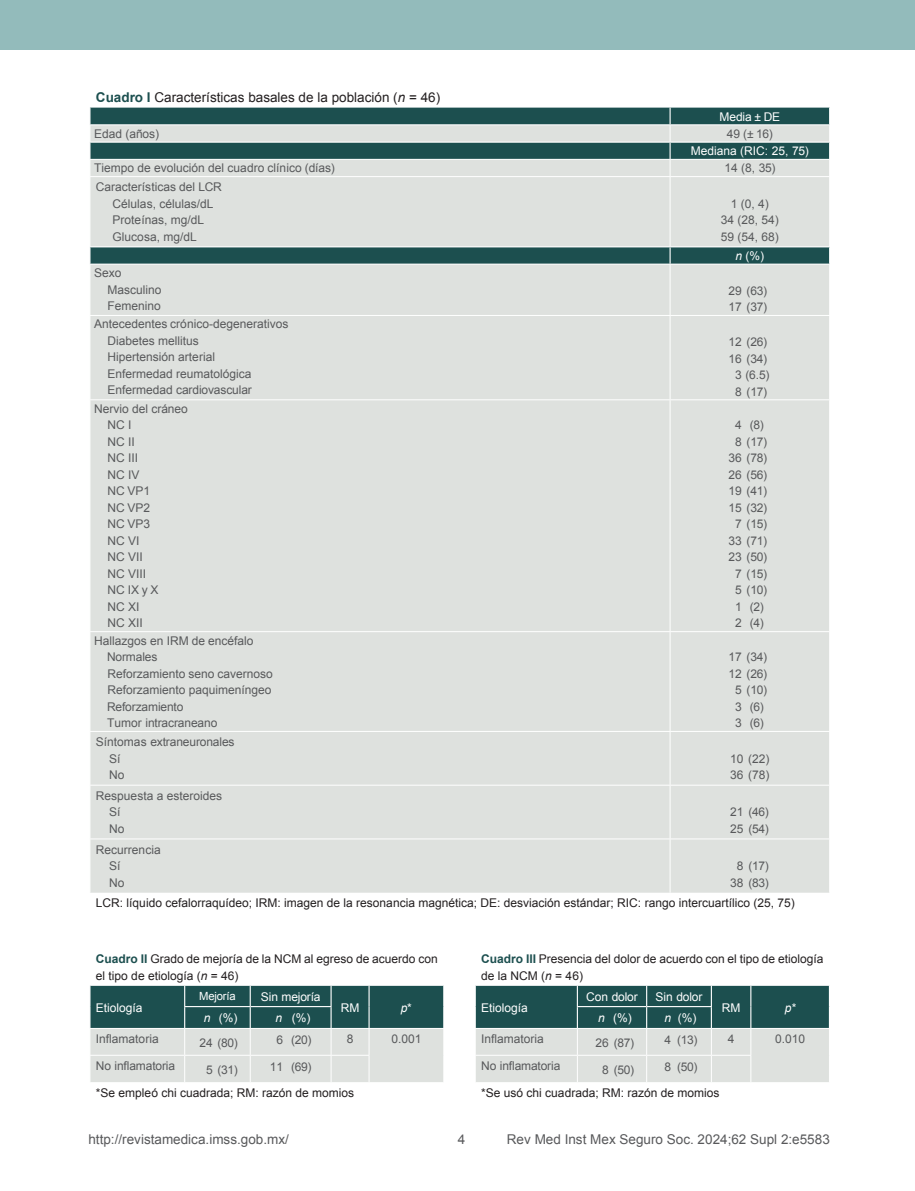
<style>
.page{position:relative;width:915px;height:1191px;background:#fff}
.page>*{position:absolute;margin:0;border:0;box-sizing:border-box;transform-origin:0 0}
.t1{font:13.5px "Arial";color:#58595b}
.t2{font:13.5px "Arial";color:#231f20}
.t3{font:12px/16.5px "Arial";color:#58595b}
.t4{font:12px/16.5px "Arial";color:#231f20}
.t5{font:12px "Arial";color:#fff}
.t6{font:12px/16.5px "Arial";letter-spacing:-.02em;color:#58595b;text-align:center}
.t7{font:italic 12px "Arial";color:#fff}
.t8{font:11.25px "Arial";letter-spacing:-.015em;color:#fff}
.s1{font-weight:700;color:#1c4f4f}
.s2{font-style:italic}
.s3{font-style:normal}
</style>
<div class="page">
<div style="left:0;top:0;width:914px;height:50px;background:#93bbbb"></div>
<svg style="left:90px;top:985px;width:354px;height:97px;background:#8da4a3"></svg>
<svg style="left:475px;top:985px;width:354px;height:97px;background:#8da4a3"></svg>
<hr style="left:750px;top:1028px;width:79px;height:1px;background:#fff">
<div style="left:90px;top:108px;width:738px;height:16px;background:#1c4f4f"></div>
<div style="left:90px;top:125px;width:739px;height:767px;background:#dee1de"></div>
<svg style="left:669px;top:247px;width:1px;height:17px"></svg>
<svg style="left:669px;top:108px;width:1px;height:68px"></svg>
<hr style="left:669px;top:177px;width:1px;height:69px;background:#fff">
<hr style="left:669px;top:264px;width:1px;height:51px;background:#fff">
<hr style="left:669px;top:316px;width:1px;height:83px;background:#fff">
<hr style="left:669px;top:400px;width:1px;height:231px;background:#fff">
<hr style="left:669px;top:632px;width:1px;height:99px;background:#fff">
<hr style="left:669px;top:732px;width:1px;height:53px;background:#fff">
<hr style="left:669px;top:785px;width:1px;height:53px;background:#fff">
<hr style="left:669px;top:839px;width:1px;height:53px;background:#fff">
<hr style="left:89px;top:176px;width:580px;height:1px;background:#fff">
<hr style="left:669px;top:176px;width:160px;height:1px;background:#fff">
<hr style="left:89px;top:315px;width:580px;height:1px;background:#fff">
<hr style="left:669px;top:315px;width:160px;height:1px;background:#fff">
<hr style="left:89px;top:399px;width:580px;height:1px;background:#fff">
<hr style="left:669px;top:399px;width:160px;height:1px;background:#fff">
<hr style="left:89px;top:631px;width:580px;height:1px;background:#fff">
<hr style="left:669px;top:631px;width:160px;height:1px;background:#fff">
<hr style="left:89px;top:731px;width:580px;height:1px;background:#fff">
<hr style="left:669px;top:731px;width:160px;height:1px;background:#fff">
<hr style="left:89px;top:785px;width:580px;height:1px;background:#fff">
<hr style="left:669px;top:785px;width:160px;height:1px;background:#fff">
<hr style="left:89px;top:838px;width:580px;height:1px;background:#fff">
<hr style="left:669px;top:838px;width:160px;height:1px;background:#fff">
<hr style="left:669px;top:124px;width:161px;height:1px;background:#fff">
<hr style="left:89px;top:141px;width:580px;height:2px;background:#fff">
<hr style="left:669px;top:141px;width:161px;height:2px;background:#fff">
<hr style="left:89px;top:159px;width:580px;height:1px;background:#fff">
<hr style="left:669px;top:159px;width:161px;height:1px;background:#fff">
<svg style="left:828px;top:108px;width:2px;height:68px"></svg>
<hr style="left:89px;top:246px;width:580px;height:1px;background:#fff">
<hr style="left:669px;top:246px;width:161px;height:1px;background:#fff">
<svg style="left:828px;top:247px;width:2px;height:17px"></svg>
<hr style="left:89px;top:264px;width:580px;height:1px;background:#fff">
<hr style="left:669px;top:264px;width:161px;height:1px;background:#fff">
<p class="t2" style="left:96px;top:88px;width:346px"><span class="s1">Cuadro I</span> Características basales de la población (<span class="s2">n</span> = 46)</p>
<p class="t5" style="left:719px;top:108px;width:62px">Media ± DE</p>
<p class="t3" style="left:94px;top:125px;width:66px">Edad (años)</p>
<p class="t3" style="left:726px;top:125px;width:48px">49 (± 16)</p>
<p class="t5" style="left:690px;top:143px;width:119px">Mediana (RIC: 25, 75)</p>
<p class="t3" style="left:94px;top:160px;width:242px">Tiempo de evolución del cuadro clínico (días)</p>
<p class="t3" style="left:724px;top:160px;width:52px">14 (8, 35)</p>
<p class="t3" style="left:113px;top:179px;width:111px;text-indent:-17px">Características del LCR<br>Células, células/dL<br>Proteínas, mg/dL<br>Glucosa, mg/dL</p>
<p class="t3" style="left:720px;top:195px;width:60px;text-align:center">1 (0, 4)<br>34 (28, 54)<br>59 (54, 68)</p>
<p class="t5" style="left:735px;top:248px;width:30px"><span class="s2">n</span> (%)</p>
<p class="t3" style="left:107px;top:265px;width:56px;text-indent:-13px">Sexo<br>Masculino<br>Femenino</p>
<p class="t3" style="left:107px;top:316px;width:182px;text-indent:-13px">Antecedentes crónico-degenerativos<br>Diabetes mellitus<br>Hipertensión arterial<br>Enfermedad reumatológica<br>Enfermedad cardiovascular</p>
<p class="t3" style="left:107px;top:400px;width:82px;text-indent:-13px">Nervio del cráneo<br>NC I<br>NC II<br>NC III<br>NC IV<br>NC VP1<br>NC VP2<br>NC VP3<br>NC VI<br>NC VII<br>NC VIII<br>NC IX y X<br>NC XI<br>NC XII</p>
<p class="t3" style="left:107px;top:632px;width:167px;text-indent:-13px">Hallazgos en IRM de encéfalo<br>Normales<br>Reforzamiento seno cavernoso<br>Reforzamiento paquimeníngeo<br>Reforzamiento<br>Tumor intracraneano</p>
<p class="t3" style="left:109px;top:734px;width:127px;text-indent:-13px">Síntomas extraneuronales<br>Sí<br>No</p>
<p class="t3" style="left:109px;top:787px;width:114px;text-indent:-13px">Respuesta a esteroides<br>Sí<br>No</p>
<p class="t3" style="left:728px;top:282px;width:40px">29 (63)<br>17 (37)</p>
<p class="t3" style="left:728px;top:334px;width:43px;text-align:center">12 (26)<br>16 (34)<br>3 (6.5)<br>8 (17)</p>
<p class="t6" style="left:728px;top:417px;width:40px">4 (8)<br>8 (17)<br>36 (78)<br>26 (56)<br>19 (41)<br>15 (32)<br>7 (15)<br>33 (71)<br>23 (50)<br>7 (15)<br>5 (10)<br>1 (2)<br>2 (4)</p>
<p class="t3" style="left:728px;top:649px;width:40px;text-align:center">17 (34)<br>12 (26)<br>5 (10)<br>3 (6)<br>3 (6)</p>
<p class="t3" style="left:730px;top:750px;width:41px">10 (22)<br>36 (78)</p>
<p class="t3" style="left:730px;top:804px;width:40px">21 (46)<br>25 (54)</p>
<p class="t3" style="left:109px;top:841px;width:53px;text-indent:-13px">Recurrencia<br>Sí<br>No</p>
<p class="t3" style="left:730px;top:858px;width:40px;text-align:center">8 (17)<br>38 (83)</p>
<p class="t4" style="left:96px;top:895px;width:700px">LCR: líquido cefalorraquídeo; IRM: imagen de la resonancia magnética; DE: desviación estándar; RIC: rango intercuartílico (25, 75)</p>
<p class="t4" style="left:96px;top:951px;width:343px"><span class="s1">Cuadro II</span> Grado de mejoría de la NCM al egreso de acuerdo con el tipo de etiología (<span class="s2">n</span> = 46)</p>
<p class="t5" style="left:96px;top:999px;width:48px">Etiología</p>
<p class="t8" style="left:199px;top:989px;width:38px">Mejoría</p>
<p class="t5" style="left:260px;top:988px;width:61px">Sin mejoría</p>
<p class="t5" style="left:340px;top:999px;width:20px">RM</p>
<p class="t7" style="left:401px;top:999px;width:12px">p<span class="s3">*</span></p>
<p class="t5" style="left:204px;top:1010px;width:35px"><span class="s2">n</span> (%)</p>
<p class="t5" style="left:275px;top:1010px;width:37px"><span class="s2">n</span> (%)</p>
<p class="t4" style="left:481px;top:951px;width:343px"><span class="s1">Cuadro III</span> Presencia del dolor de acuerdo con el tipo de etiología de la NCM (<span class="s2">n</span> = 46)</p>
<p class="t5" style="left:481px;top:999px;width:48px">Etiología</p>
<p class="t5" style="left:586px;top:988px;width:53px">Con dolor</p>
<p class="t5" style="left:655px;top:988px;width:48px">Sin dolor</p>
<p class="t5" style="left:721px;top:999px;width:20px">RM</p>
<p class="t7" style="left:784px;top:999px;width:12px">p*</p>
<p class="t5" style="left:598px;top:1010px;width:35px"><span class="s2">n</span> (%)</p>
<p class="t5" style="left:664px;top:1010px;width:34px"><span class="s2">n</span> (%)</p>
<p class="t3" style="left:96px;top:1030px;width:64px">Inflamatoria</p>
<p class="t3" style="left:199px;top:1034px;width:40px">24 (80)</p>
<p class="t3" style="left:276px;top:1032px;width:36px">6 (20)</p>
<p class="t3" style="left:346px;top:1030px;width:8px">8</p>
<p class="t3" style="left:391px;top:1030px;width:32px">0.001</p>
<p class="t3" style="left:96px;top:1057px;width:81px">No inflamatoria</p>
<p class="t3" style="left:206px;top:1061px;width:33px">5 (31)</p>
<p class="t3" style="left:270px;top:1058px;width:43px">11 (69)</p>
<p class="t4" style="left:96px;top:1084px;width:260px">*Se empleó chi cuadrada; RM: razón de momios</p>
<p class="t3" style="left:481px;top:1030px;width:64px">Inflamatoria</p>
<p class="t3" style="left:595px;top:1034px;width:40px">26 (87)</p>
<p class="t3" style="left:664px;top:1032px;width:35px">4 (13)</p>
<p class="t3" style="left:727px;top:1030px;width:8px">4</p>
<p class="t3" style="left:774px;top:1030px;width:32px">0.010</p>
<p class="t3" style="left:481px;top:1057px;width:81px">No inflamatoria</p>
<p class="t3" style="left:602px;top:1061px;width:33px">8 (50)</p>
<p class="t3" style="left:664px;top:1058px;width:35px">8 (50)</p>
<p class="t4" style="left:481px;top:1084px;width:240px">*Se usó chi cuadrada; RM: razón de momios</p>
<p class="t1" style="left:88px;top:1130px;width:202px">http://revistamedica.imss.gob.mx/</p>
<p class="t1" style="left:458px;top:1130px;width:9px">4</p>
<p class="t1" style="left:506px;top:1130px;width:324px">Rev Med Inst Mex Seguro Soc. 2024;62 Supl 2:e5583</p>
</div>
